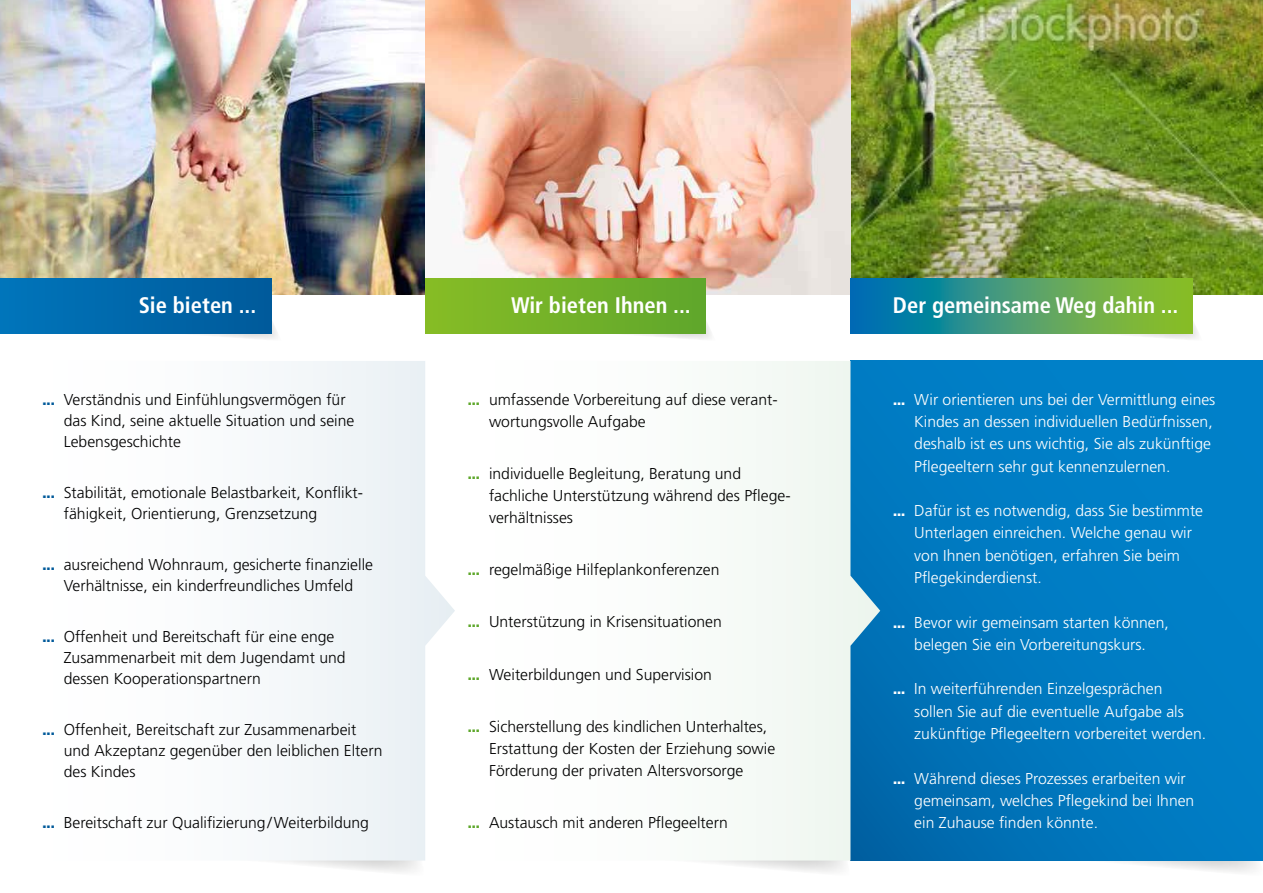
<style>
.page{position:relative;width:1263px;height:893px;background:#fff}
.page>*{position:absolute;margin:0;border:0;box-sizing:border-box;transform-origin:0 0}
.t1{font:700 condensed 22.5px "Frutiger";color:#fff}
.t2{font:300 15.75px/21.1px "Frutiger";color:#000}
.t3{font:300 15.75px/22.4px "Frutiger";color:#fff}
.s1{font-weight:900;font-stretch:condensed;color:#005a9a}
.s2{font-weight:900;font-stretch:condensed;color:#5ea72b}
.s3{font-weight:900;font-stretch:condensed}
</style>
<div class="page">
<img style="left:0;top:0;width:1263px;height:295px">
<svg style="left:924px;top:860px;width:339px;height:12px"></svg>
<div style="left:850px;top:361px;width:413px;height:499px;background:linear-gradient(to right,#0073b8,#0081ca)"></div>
<svg style="left:705px;top:860px;width:146px;height:12px"></svg>
<svg style="left:756px;top:361px;width:124px;height:499px"></svg>
<svg style="left:275px;top:860px;width:150px;height:12px"></svg>
<svg style="left:284px;top:361px;width:171px;height:499px"></svg>
<svg style="left:634px;top:322px;width:78px;height:17px"></svg>
<svg style="left:1121px;top:317px;width:78px;height:22px"></svg>
<svg style="left:200px;top:317px;width:78px;height:22px"></svg>
<div style="left:0;top:279px;width:271px;height:55px;background:linear-gradient(to right,#0075bb,#005a9a)"></div>
<div style="left:425px;top:279px;width:281px;height:55px;background:linear-gradient(to right,#87bc25,#5fa62c)"></div>
<svg style="left:850px;top:279px;width:342px;height:55px;background:#469a70"></svg>
<h1 class="t1" style="left:139px;top:292px;width:119px">Sie bieten ...</h1>
<p class="t2" style="left:64px;top:389px;width:292px;text-indent:-21px"><span class="s1">...</span> Verständnis und Einfühlungsvermögen für das Kind, seine aktuelle Situation und seine<br>Lebensgeschichte</p>
<p class="t2" style="left:64px;top:482px;width:301px;text-indent:-21px"><span class="s1">...</span> Stabilität, emotionale Belastbarkeit, Konflikt&shy;fähigkeit, Orientierung, Grenzsetzung</p>
<p class="t2" style="left:43px;top:554px;width:332px;text-align:center"><span class="s1">...</span> ausreichend Wohnraum, gesicherte finanzielle<br>Verhältnisse, ein kinderfreundliches Umfeld</p>
<p class="t2" style="left:64px;top:626px;width:283px;text-indent:-21px"><span class="s1">...</span> Offenheit und Bereitschaft für eine enge<br>Zusammenarbeit mit dem Jugendamt und dessen Kooperationspartnern</p>
<p class="t2" style="left:64px;top:719px;width:320px;text-indent:-21px"><span class="s1">...</span> Offenheit, Bereitschaft zur Zusammenarbeit und Akzeptanz gegenüber den leiblichen Eltern des Kindes</p>
<p class="t2" style="left:43px;top:812px;width:328px"><span class="s1">...</span> Bereitschaft zur Qualifizierung/Weiterbildung</p>
<h1 class="t1" style="left:511px;top:292px;width:181px">Wir bieten Ihnen ...</h1>
<p class="t2" style="left:489px;top:389px;width:290px;line-height:21.9px;text-indent:-21px"><span class="s2">...</span> umfassende Vorbereitung auf diese verant&shy;wortungsvolle Aufgabe</p>
<p class="t2" style="left:489px;top:463px;width:303px;line-height:21.9px;text-indent:-21px"><span class="s2">...</span> individuelle Begleitung, Beratung und fachliche Unterstützung während des Pflege&shy;verhältnisses</p>
<p class="t2" style="left:468px;top:559px;width:253px"><span class="s2">...</span> regelmäßige Hilfeplankonferenzen</p>
<p class="t2" style="left:468px;top:612px;width:256px"><span class="s2">...</span> Unterstützung in Krisensituationen</p>
<p class="t2" style="left:468px;top:664px;width:246px"><span class="s2">...</span> Weiterbildungen und Supervision</p>
<p class="t2" style="left:489px;top:716px;width:288px;line-height:21.9px;text-indent:-21px"><span class="s2">...</span> Sicherstellung des kindlichen Unterhaltes,<br>Erstattung der Kosten der Erziehung sowie<br>Förderung der privaten Altersvorsorge</p>
<p class="t2" style="left:468px;top:812px;width:262px"><span class="s2">...</span> Austausch mit anderen Pflegeeltern</p>
<h1 class="t1" style="left:893px;top:292px;width:287px">Der gemeinsame Weg dahin ...</h1>
<p class="t3" style="left:914px;top:388px;width:303px;text-indent:-21px"><span class="s3">...</span> Wir orientieren uns bei der Vermittlung eines Kindes an dessen individuellen Bedürfnissen, deshalb ist es uns wichtig, Sie als zukünftige Pflegeeltern sehr gut kennenzulernen.</p>
<p class="t3" style="left:914px;top:500px;width:290px;text-indent:-21px"><span class="s3">...</span> Dafür ist es notwendig, dass Sie bestimmte Unterlagen einreichen. Welche genau wir von Ihnen benötigen, erfahren Sie beim Pflegekinderdienst.</p>
<p class="t3" style="left:893px;top:611px;width:277px;text-align:center"><span class="s3">...</span> Bevor wir gemeinsam starten können, belegen Sie ein Vorbereitungskurs.</p>
<p class="t3" style="left:914px;top:678px;width:293px;text-indent:-21px"><span class="s3">...</span> In weiterführenden Einzelgesprächen<br>sollen Sie auf die eventuelle Aufgabe als zukünftige Pflegeeltern vorbereitet werden.</p>
<p class="t3" style="left:914px;top:767px;width:282px;text-indent:-21px"><span class="s3">...</span> Während dieses Prozesses erarbeiten wir gemeinsam, welches Pflegekind bei Ihnen ein Zuhause finden könnte.</p>
</div>
